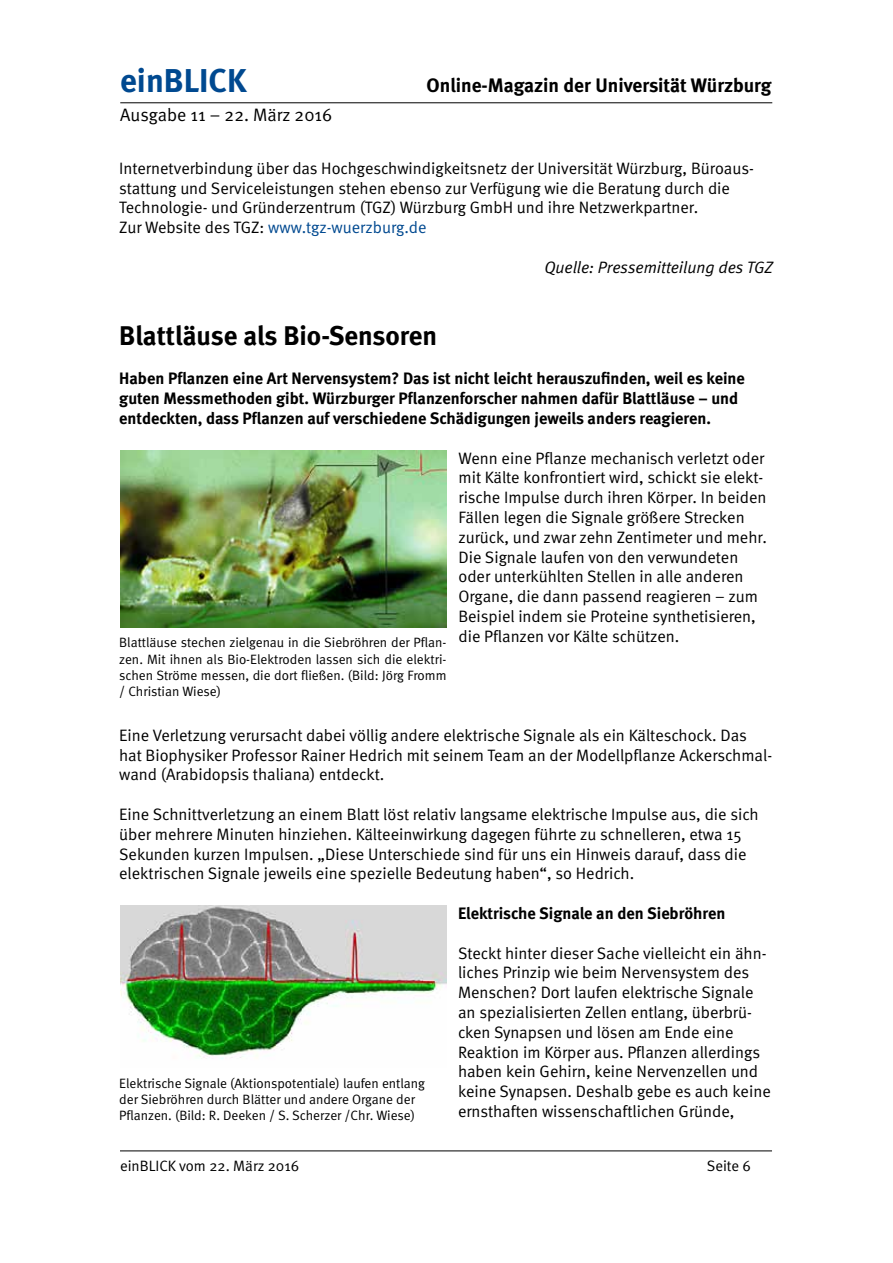
<style>
.page{position:relative;width:893px;height:1263px;background:#fff}
.page>*{position:absolute;margin:0;border:0;box-sizing:border-box;transform-origin:0 0}
.t1{font:700 33px "Meta";color:#004990}
.t2{font:700 27px "Meta";color:#000}
.t3{font:700 19.5px "Meta";color:#000}
.t4{font:18px "Meta Normal";color:#000}
.t5{font:16.5px/19.8px "Meta Normal";color:#000}
.t6{font:700 16.5px/19.8px "Meta";color:#000}
.t7{font:italic 16.5px "Meta Normal";letter-spacing:-.005em;color:#000}
.t8{font:15px "Meta Normal";color:#000}
.t9{font:13.5px/16.2px "Meta Normal";color:#000;text-align:justify}
.s1{color:#004990}
</style>
<div class="page">
<hr style="left:120px;top:102px;width:652px;height:1px;background:#000">
<hr style="left:120px;top:1150px;width:652px;height:1px;background:#000">
<img style="left:120px;top:450px;width:326px;height:177px">
<img style="left:120px;top:905px;width:326px;height:154px">
<h1 class="t1" style="left:120px;top:61px;width:128px">einBLICK</h1>
<p class="t3" style="left:427px;top:74px;width:346px">Online-Magazin der Universität Würzburg</p>
<p class="t4" style="left:120px;top:105px;width:214px">Ausgabe 11 – 22. März 2016</p>
<p class="t5" style="left:119px;top:158px;width:636px">Internetverbindung über das Hochgeschwindigkeitsnetz der Universität Würzburg, Büroaus&shy;stattung und Serviceleistungen stehen ebenso zur Verfügung wie die Beratung durch die Technologie- und Gründerzentrum (TGZ) Würzburg GmbH und ihre Netzwerkpartner.<br>Zur Website des TGZ: <span class="s1">www.tgz-wuerzburg.de</span></p>
<p class="t7" style="left:544px;top:257px;width:230px">Quelle: Pressemitteilung des TGZ</p>
<h2 class="t2" style="left:119px;top:319px;width:319px">Blattläuse als Bio-Sensoren</h2>
<p class="t6" style="left:119px;top:368px;width:627px">Haben Pflanzen eine Art Nervensystem? Das ist nicht leicht herauszufinden, weil es keine guten Messmethoden gibt. Würzburger Pflanzenforscher nahmen dafür Blattläuse – und entdeckten, dass Pflanzen auf verschiedene Schädigungen jeweils anders reagieren.</p>
<p class="t5" style="left:458px;top:448px;width:310px">Wenn eine Pflanze mechanisch verletzt oder mit Kälte konfrontiert wird, schickt sie elekt&shy;rische Impulse durch ihren Körper. In beiden Fällen legen die Signale größere Strecken zurück, und zwar zehn Zentimeter und mehr.<br>Die Signale laufen von den verwundeten oder unterkühlten Stellen in alle anderen Organe, die dann passend reagieren – zum Beispiel indem sie Proteine synthetisieren, die Pflanzen vor Kälte schützen.</p>
<p class="t9" style="left:119px;top:634px;width:329px">Blattläuse stechen zielgenau in die Siebröhren der Pflan&shy;zen. Mit ihnen als Bio-Elektroden lassen sich die elektri&shy;schen Ströme messen, die dort fließen. (Bild: Jörg Fromm / Christian Wiese)</p>
<p class="t5" style="left:119px;top:725px;width:654px">Eine Verletzung verursacht dabei völlig andere elektrische Signale als ein Kälteschock. Das hat Biophysiker Professor Rainer Hedrich mit seinem Team an der Modellpflanze Ackerschmal&shy;wand (Arabidopsis thaliana) entdeckt.</p>
<p class="t5" style="left:119px;top:804px;width:641px">Eine Schnittverletzung an einem Blatt löst relativ langsame elektrische Impulse aus, die sich über mehrere Minuten hinziehen. Kälteeinwirkung dagegen führte zu schnelleren, etwa 15<br>Sekunden kurzen Impulsen. „Diese Unterschiede sind für uns ein Hinweis darauf, dass die elektrischen Signale jeweils eine spezielle Bedeutung haben“, so Hedrich.</p>
<p class="t6" style="left:458px;top:903px;width:269px">Elektrische Signale an den Siebröhren</p>
<p class="t5" style="left:458px;top:943px;width:314px">Steckt hinter dieser Sache vielleicht ein ähn&shy;liches Prinzip wie beim Nervensystem des Menschen? Dort laufen elektrische Signale an spezialisierten Zellen entlang, überbrü&shy;cken Synapsen und lösen am Ende eine Reaktion im Körper aus. Pflanzen allerdings haben kein Gehirn, keine Nervenzellen und keine Synapsen. Deshalb gebe es auch keine ernsthaften wissenschaftlichen Gründe,</p>
<p class="t9" style="left:119px;top:1075px;width:307px;text-align:left">Elektrische Signale (Aktionspotentiale) laufen entlang der Siebröhren durch Blätter und andere Organe der<br>Pflanzen. (Bild: R. Deeken / S. Scherzer /Chr. Wiese)</p>
<p class="t8" style="left:120px;top:1157px;width:181px">einBLICK vom 22. März 2016</p>
<p class="t8" style="left:707px;top:1157px;width:46px">Seite 6</p>
</div>
